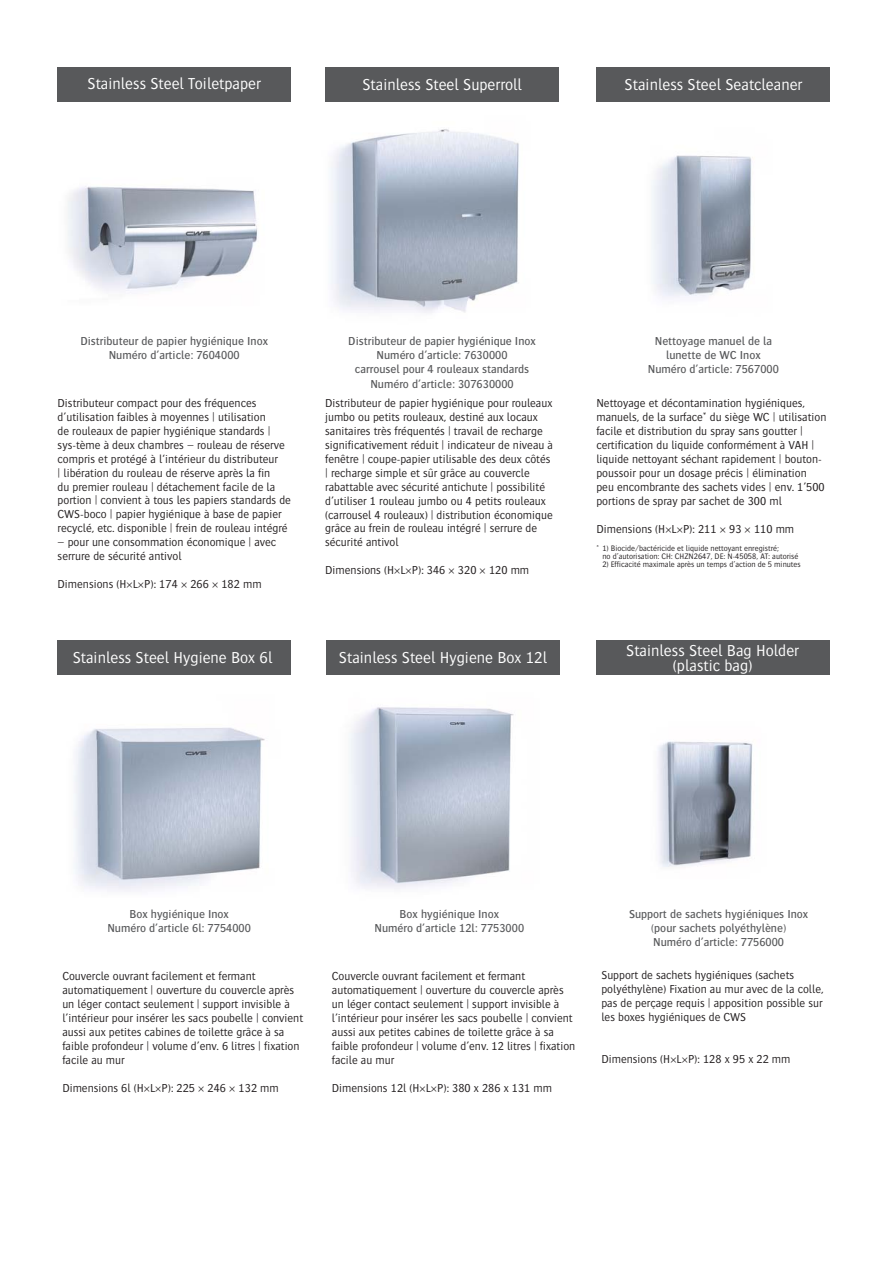
<style>
.page{position:relative;width:893px;height:1263px;background:#fff}
.page>*{position:absolute;margin:0;border:0;box-sizing:border-box;transform-origin:0 0}
.t1{font:300 16.5px/14.5px "Bosis Std";color:#fff;text-align:center}
.t2{font:300 12px/14px "Bosis Std";color:#231f20}
.t3{font:500 12px/14.4px "Bosis Std";color:#58595b;text-align:center}
.t4{font:300 8.25px/7.9px "Bosis Std";color:#231f20}
</style>
<div class="page">
<img style="left:68px;top:186px;width:189px;height:105px">
<img style="left:652px;top:155px;width:101px;height:143px">
<img style="left:331px;top:129px;width:188px;height:184px">
<img style="left:349px;top:707px;width:165px;height:182px">
<img style="left:74px;top:727px;width:191px;height:165px">
<img style="left:658px;top:741px;width:95px;height:126px">
<div style="left:325px;top:67px;width:234px;height:34px;background:#58595b"></div>
<div style="left:596px;top:67px;width:234px;height:34px;background:#58595b"></div>
<div style="left:57px;top:67px;width:234px;height:34px;background:#58595b"></div>
<div style="left:596px;top:640px;width:233px;height:34px;background:#58595b"></div>
<div style="left:326px;top:640px;width:234px;height:34px;background:#58595b"></div>
<div style="left:57px;top:640px;width:233px;height:34px;background:#58595b"></div>
<h1 class="t1" style="left:87px;top:78px;width:175px">Stainless Steel Toiletpaper</h1>
<h1 class="t1" style="left:362px;top:78px;width:161px">Stainless Steel Superroll</h1>
<h1 class="t1" style="left:625px;top:78px;width:179px">Stainless Steel Seatcleaner</h1>
<p class="t3" style="left:80px;top:334px;width:189px">Distributeur de papier hygiénique Inox<br>Numéro d’article: 7604000</p>
<p class="t3" style="left:348px;top:334px;width:189px">Distributeur de papier hygiénique Inox Numéro d’article: 7630000<br>carrousel pour 4 rouleaux standards Numéro d’article: 307630000</p>
<p class="t3" style="left:648px;top:334px;width:132px">Nettoyage manuel de la lunette de WC Inox<br>Numéro d’article: 7567000</p>
<p class="t2" style="left:58px;top:397px;width:235px">Distributeur compact pour des fréquences d’utilisation faibles à moyennes | utilisation<br>de rouleaux de papier hygiénique standards | sys-tème à deux chambres – rouleau de réserve compris et protégé à l‘intérieur du distributeur<br>| libération du rouleau de réserve après la fin<br>du premier rouleau | détachement facile de la portion | convient à tous les papiers standards de CWS-boco | papier hygiénique à base de papier recyclé, etc. disponible | frein de rouleau intégré</p>
<p class="t2" style="left:58px;top:536px;width:220px">– pour une consommation économique | avec serrure de sécurité antivol</p>
<p class="t2" style="left:58px;top:578px;width:206px">Dimensions (H×L×P): 174 × 266 × 182 mm</p>
<p class="t2" style="left:325px;top:397px;width:229px">Distributeur de papier hygiénique pour rouleaux jumbo ou petits rouleaux, destiné aux locaux sanitaires très fréquentés | travail de recharge significativement réduit | indicateur de niveau à fenêtre | coupe-papier utilisable des deux côtés | recharge simple et sûr grâce au couvercle rabattable avec sécurité antichute | possibilité d’utiliser 1 rouleau jumbo ou 4 petits rouleaux (carrousel 4 rouleaux) | distribution économique grâce au frein de rouleau intégré | serrure de sécurité antivol</p>
<p class="t2" style="left:325px;top:564px;width:206px">Dimensions (H×L×P): 346 × 320 × 120 mm</p>
<h1 class="t1" style="left:73px;top:651px;width:201px">Stainless Steel Hygiene Box 6l</h1>
<h1 class="t1" style="left:339px;top:651px;width:210px">Stainless Steel Hygiene Box 12l</h1>
<p class="t2" style="left:596px;top:397px;width:232px">Nettoyage et décontamination hygiéniques, manuels, de la surface* du siège WC | utilisation facile et distribution du spray sans goutter | certification du liquide conformément à VAH | liquide nettoyant séchant rapidement | bouton&shy;poussoir pour un dosage précis | élimination peu encombrante des sachets vides | env. 1’500 portions de spray par sachet de 300 ml</p>
<p class="t2" style="left:596px;top:522px;width:199px">Dimensions (H×L×P): 211 × 93 × 110 mm</p>
<p class="t4" style="left:602px;top:545px;width:198px;text-indent:-6px">* 1) Biocide/bactéricide et liquide nettoyant enregistré;<br>no d’autorisation: CH: CHZN2647, DE: N-45058, AT: autorisé</p>
<p class="t4" style="left:602px;top:561px;width:200px">2) Efficacité maximale après un temps d’action de 5 minutes</p>
<h1 class="t1" style="left:626px;top:645px;width:174px">Stainless Steel Bag Holder (plastic bag)</h1>
<p class="t3" style="left:107px;top:907px;width:145px">Box hygiénique Inox<br>Numéro d’article 6l: 7754000</p>
<p class="t3" style="left:374px;top:907px;width:151px">Box hygiénique Inox<br>Numéro d’article 12l: 7753000</p>
<p class="t3" style="left:629px;top:907px;width:181px">Support de sachets hygiéniques Inox (pour sachets polyéthylène)<br>Numéro d’article: 7756000</p>
<p class="t2" style="left:62px;top:970px;width:242px">Couvercle ouvrant facilement et fermant automatiquement | ouverture du couvercle après un léger contact seulement | support invisible à l’intérieur pour insérer les sacs poubelle | convient aussi aux petites cabines de toilette grâce à sa faible profondeur | volume d’env. 6 litres | fixation facile au mur</p>
<p class="t2" style="left:62px;top:1081px;width:218px">Dimensions 6l (H×L×P): 225 × 246 × 132 mm</p>
<p class="t2" style="left:601px;top:969px;width:224px">Support de sachets hygiéniques (sachets polyéthylène) Fixation au mur avec de la colle, pas de perçage requis | apposition possible sur les boxes hygiéniques de CWS</p>
<p class="t2" style="left:601px;top:1053px;width:191px">Dimensions (H×L×P): 128 x 95 x 22 mm</p>
<p class="t2" style="left:332px;top:970px;width:245px">Couvercle ouvrant facilement et fermant automatiquement | ouverture du couvercle après un léger contact seulement | support invisible à l’intérieur pour insérer les sacs poubelle | convient aussi aux petites cabines de toilette grâce à sa faible profondeur | volume d’env. 12 litres | fixation facile au mur</p>
<p class="t2" style="left:332px;top:1081px;width:222px">Dimensions 12l (H×L×P): 380 x 286 x 131 mm</p>
</div>
